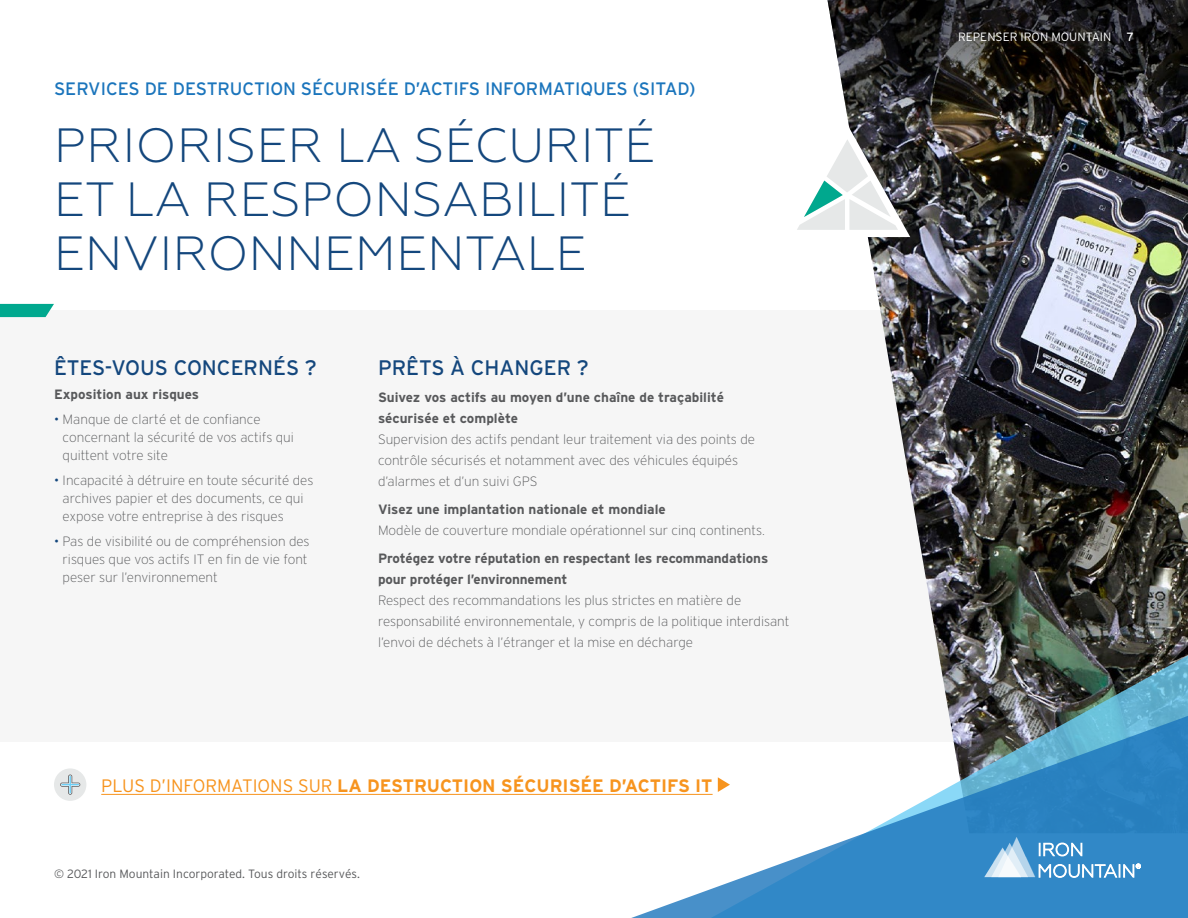
<style>
.page{position:relative;width:1188px;height:918px;background:#fff}
.page>*{position:absolute;margin:0;border:0;box-sizing:border-box;transform-origin:0 0}
.t1{font:300 48px/54px "Geometria";letter-spacing:.01em;color:#14477d}
.t2{font:21px "Interstate";color:#14477d}
.t3{font:18px "Interstate";color:#1b75bc}
.t4{font:700 18px "Interstate";color:#f7941e}
.t5{font:200 13.5px/18px "Interstate";color:#58595b}
.t6{font:700 13.5px/21px "Interstate";letter-spacing:-.01em;color:#58595b}
.t7{font:300 12px "Interstate";color:#58595b}
.t8{font:300 12px "Interstate";color:#fff}
.s1{font-weight:300;color:#14477d}
.s2{font-weight:300}
.s3{font-weight:100}
.s4{font-weight:400}
</style>
<div class="page">
<div style="left:0;top:310px;width:1188px;height:432px;background:#f6f6f6"></div>
<img style="left:870px;top:207px;width:318px;height:441px">
<img style="left:937px;top:648px;width:251px;height:63px">
<svg style="left:594px;top:711px;width:594px;height:207px"></svg>
<img style="left:827px;top:0;width:361px;height:207px">
<svg style="left:984px;top:837px;width:157px;height:41px;background:#65a6d5"></svg>
<svg style="left:0;top:304px;width:54px;height:13px"></svg>
<svg style="left:797px;top:106px;width:122px;height:147px"></svg>
<hr style="left:101px;top:794px;width:612px;height:1px;background:#f7941e">
<svg style="left:718px;top:777px;width:12px;height:15px"></svg>
<div style="left:54px;top:768px;width:32px;height:33px;background:#e6e8e8;border-radius:50%"></div>
<svg style="left:60px;top:775px;width:20px;height:20px"></svg>
<h3 class="t3" style="left:54px;top:78px;width:643px">SERVICES DE DESTRUCTION SÉCURISÉE D’ACTIFS INFORMATIQUES (SITAD)</h3>
<h1 class="t1" style="left:54px;top:118px;width:602px">PRIORISER LA SÉCURITÉ<br>ET LA RESPONSABILITÉ<br>ENVIRONNEMENTALE</h1>
<h2 class="t2" style="left:54px;top:354px;width:264px">ÊTES-VOUS CONCERNÉS ?</h2>
<p class="t6" style="left:54px;top:384px;width:147px">Exposition aux risques</p>
<p class="t5" style="left:63px;top:410px;width:233px;text-indent:-9px"><span class="s1">•</span> Manque de clarté et de confiance concernant la sécurité de vos actifs qui quittent votre site</p>
<p class="t5" style="left:63px;top:471px;width:252px;text-indent:-9px"><span class="s1">•</span> Incapacité à détruire en toute sécurité des archives papier et des documents, ce qui expose votre entreprise à des risques</p>
<p class="t5" style="left:63px;top:532px;width:249px;text-indent:-9px"><span class="s1">•</span> Pas de visibilité ou de compréhension des risques que vos actifs IT en fin de vie font peser sur l’environnement</p>
<h2 class="t2" style="left:378px;top:354px;width:212px">PRÊTS À CHANGER ?</h2>
<p class="t6" style="left:378px;top:387px;width:348px">Suivez vos actifs au moyen d’une chaîne de traçabilité sécurisée et complète</p>
<p class="t5" style="left:378px;top:429px;width:379px;line-height:21px">Supervision des actifs pendant leur traitement via des points de contrôle sécurisés et notamment avec des véhicules équipés d’alarmes et d’un suivi GPS</p>
<p class="t6" style="left:378px;top:499px;width:289px">Visez une implantation nationale et mondiale</p>
<p class="t5" style="left:378px;top:521px;width:388px">Modèle de couverture mondiale opérationnel sur cinq continents.</p>
<p class="t6" style="left:378px;top:547px;width:392px">Protégez votre réputation en respectant les recommandations pour protéger l’environnement</p>
<p class="t5" style="left:378px;top:589px;width:413px;line-height:21px">Respect des recommandations les plus strictes en matière de responsabilité environnementale, y compris de la politique interdisant l’envoi de déchets à l’étranger et la mise en décharge</p>
<h3 class="t4" style="left:101px;top:775px;width:613px"><span class="s2">PLUS D’INFORMATIONS SUR</span> LA DESTRUCTION SÉCURISÉE D’ACTIFS IT</h3>
<p class="t7" style="left:54px;top:866px;width:307px">© 2021 Iron Mountain Incorporated. Tous droits réservés.</p>
<p class="t8" style="left:958px;top:29px;width:177px">REPENSER IRON MOUNTAIN <span class="s3">|</span> <span class="s4">7</span></p>
</div>
